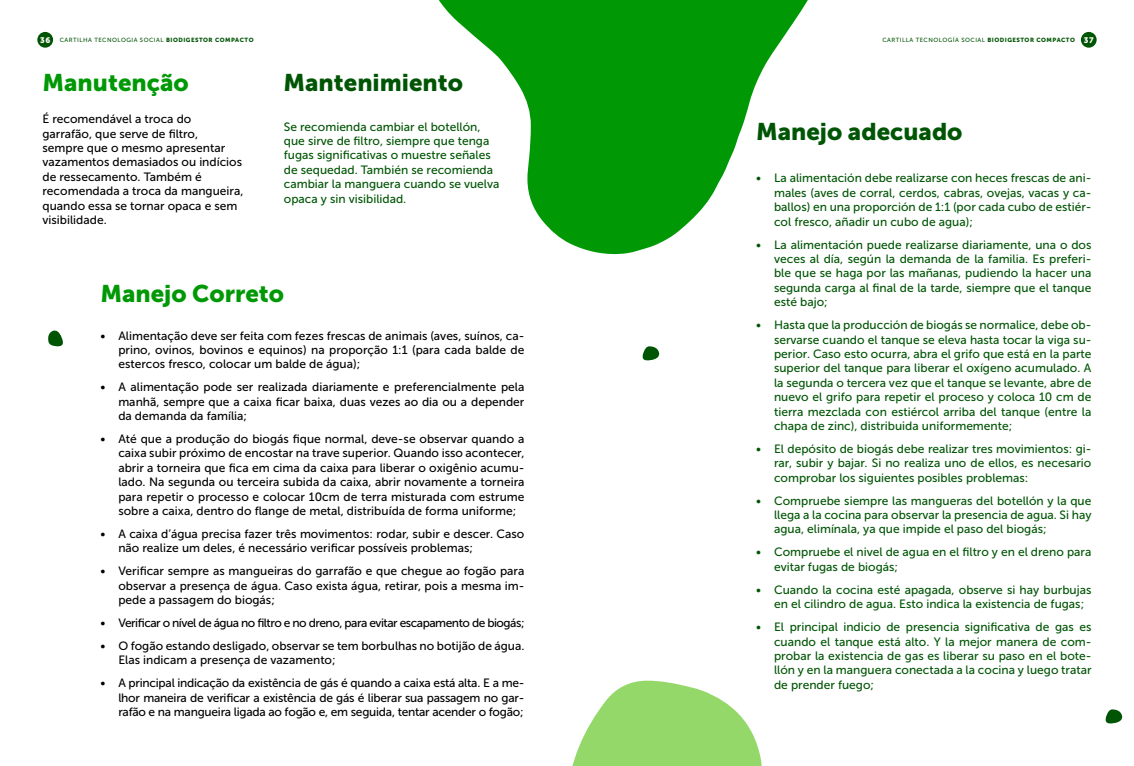
<style>
.page{position:relative;width:1134px;height:766px;background:#fff}
.page>*{position:absolute;margin:0;border:0;box-sizing:border-box;transform-origin:0 0}
.t1{font:24px "Museo Sans 900";color:#005505}
.t2{font:24px "Museo Sans 900";color:#009905}
.t3{font:12px/14.4px "Museo Sans 500";color:#005505;text-align:justify}
.t4{font:12px/14.4px "Museo Sans 500";color:#000;text-align:justify}
.t5{font:12px "Museo Sans 500";letter-spacing:-.04em;color:#000}
.t6{font:6px "Museo Sans 500";letter-spacing:.08em;color:#005505}
.s1{font-family:"Museo Sans 900";font-size:8px;color:#fff}
.s2{font-family:"Museo Sans 900"}
</style>
<div class="page">
<svg style="left:48px;top:330px;width:15px;height:16px"></svg>
<svg style="left:438px;top:0;width:370px;height:254px;fill:#009905"></svg>
<svg style="left:642px;top:346px;width:17px;height:14px"></svg>
<svg style="left:572px;top:680px;width:190px;height:85px"></svg>
<svg style="left:1105px;top:709px;width:17px;height:14px"></svg>
<div style="left:37px;top:32px;width:16px;height:16px;background:#005505;border-radius:50%"></div>
<div style="left:1081px;top:32px;width:16px;height:16px;background:#005505;border-radius:50%"></div>
<p class="t6" style="left:40px;top:37px;width:215px"><span class="s1">36</span> CARTILHA TECNOLOGIA SOCIAL <span class="s2">BIODIGESTOR COMPACTO</span></p>
<p class="t6" style="left:882px;top:37px;width:213px">CARTILLA TECNOLOGÍA SOCIAL <span class="s2">BIODIGESTOR COMPACTO</span> <span class="s1">37</span></p>
<h1 class="t2" style="left:43px;top:69px;width:148px">Manutenção</h1>
<h1 class="t1" style="left:283px;top:69px;width:181px">Mantenimiento</h1>
<p class="t4" style="left:43px;top:112px;width:202px;text-align:left">É recomendável a troca do garrafão, que serve de filtro,<br>sempre que o mesmo apresentar vazamentos demasiados ou indícios de ressecamento. Também é recomendada a troca da mangueira, quando essa se tornar opaca e sem visibilidade.</p>
<p class="t3" style="left:284px;top:119px;width:217px;text-align:left">Se recomienda cambiar el botellón, que sirve de filtro, siempre que tenga fugas significativas o muestre señales de sequedad. También se recomienda cambiar la manguera cuando se vuelva opaca y sin visibilidad.</p>
<h1 class="t2" style="left:100px;top:279px;width:185px">Manejo Correto</h1>
<p class="t4" style="left:118px;top:328px;width:408px;text-indent:-18px">• Alimentação deve ser feita com fezes frescas de animais (aves, suínos, ca&shy;prino, ovinos, bovinos e equinos) na proporção 1:1 (para cada balde de estercos fresco, colocar um balde de água);</p>
<p class="t4" style="left:118px;top:380px;width:408px;text-indent:-18px">• A alimentação pode ser realizada diariamente e preferencialmente pela manhã, sempre que a caixa ficar baixa, duas vezes ao dia ou a depender da demanda da família;</p>
<p class="t4" style="left:118px;top:431px;width:408px;text-indent:-18px">• Até que a produção do biogás fique normal, deve-se observar quando a caixa subir próximo de encostar na trave superior. Quando isso acontecer, abrir a torneira que fica em cima da caixa para liberar o oxigênio acumu&shy;lado. Na segunda ou terceira subida da caixa, abrir novamente a torneira para repetir o processo e colocar 10cm de terra misturada com estrume sobre a caixa, dentro do flange de metal, distribuída de forma uniforme;</p>
<p class="t4" style="left:118px;top:526px;width:408px;text-indent:-18px">• A caixa d’água precisa fazer três movimentos: rodar, subir e descer. Caso não realize um deles, é necessário verificar possíveis problemas;</p>
<p class="t4" style="left:118px;top:564px;width:408px;text-indent:-18px">• Verificar sempre as mangueiras do garrafão e que chegue ao fogão para observar a presença de água. Caso exista água, retirar, pois a mesma im&shy;pede a passagem do biogás;</p>
<p class="t5" style="left:100px;top:616px;width:426px">• Verificar o nível de água no filtro e no dreno, para evitar escapamento de biogás;</p>
<p class="t4" style="left:118px;top:638px;width:408px;text-indent:-18px">• O fogão estando desligado, observar se tem borbulhas no botijão de água.<br>Elas indicam a presença de vazamento;</p>
<p class="t4" style="left:118px;top:676px;width:408px;text-indent:-18px">• A principal indicação da existência de gás é quando a caixa está alta. E a me&shy;lhor maneira de verificar a existência de gás é liberar sua passagem no gar&shy;rafão e na mangueira ligada ao fogão e, em seguida, tentar acender o fogão;</p>
<h1 class="t1" style="left:756px;top:117px;width:208px">Manejo adecuado</h1>
<p class="t3" style="left:774px;top:171px;width:319px;text-indent:-18px">• La alimentación debe realizarse con heces frescas de ani&shy;males (aves de corral, cerdos, cabras, ovejas, vacas y ca&shy;ballos) en una proporción de 1:1 (por cada cubo de estiér&shy;col fresco, añadir un cubo de agua);</p>
<p class="t3" style="left:774px;top:237px;width:319px;text-indent:-18px">• La alimentación puede realizarse diariamente, una o dos veces al día, según la demanda de la familia. Es preferi&shy;ble que se haga por las mañanas, pudiendo la hacer una segunda carga al final de la tarde, siempre que el tanque esté bajo;</p>
<p class="t3" style="left:774px;top:318px;width:319px;text-indent:-18px">• Hasta que la producción de biogás se normalice, debe ob&shy;servarse cuando el tanque se eleva hasta tocar la viga su&shy;perior. Caso esto ocurra, abra el grifo que está en la parte superior del tanque para liberar el oxígeno acumulado. A la segunda o tercera vez que el tanque se levante, abre de nuevo el grifo para repetir el proceso y coloca 10 cm de tierra mezclada con estiércol arriba del tanque (entre la chapa de zinc), distribuida uniformemente;</p>
<p class="t3" style="left:774px;top:441px;width:319px;text-indent:-18px">• El depósito de biogás debe realizar tres movimientos: gi&shy;rar, subir y bajar. Si no realiza uno de ellos, es necesario comprobar los siguientes posibles problemas:</p>
<p class="t3" style="left:774px;top:493px;width:319px;text-indent:-18px">• Compruebe siempre las mangueras del botellón y la que llega a la cocina para observar la presencia de agua. Si hay agua, elimínala, ya que impide el paso del biogás;</p>
<p class="t3" style="left:774px;top:545px;width:319px;text-indent:-18px">• Compruebe el nivel de agua en el filtro y en el dreno para evitar fugas de biogás;</p>
<p class="t3" style="left:774px;top:582px;width:319px;text-indent:-18px">• Cuando la cocina esté apagada, observe si hay burbujas en el cilindro de agua. Esto indica la existencia de fugas;</p>
<p class="t3" style="left:774px;top:619px;width:319px;text-indent:-18px">• El principal indicio de presencia significativa de gas es cuando el tanque está alto. Y la mejor manera de com&shy;probar la existencia de gas es liberar su paso en el bote&shy;llón y en la manguera conectada a la cocina y luego tratar de prender fuego;</p>
</div>
